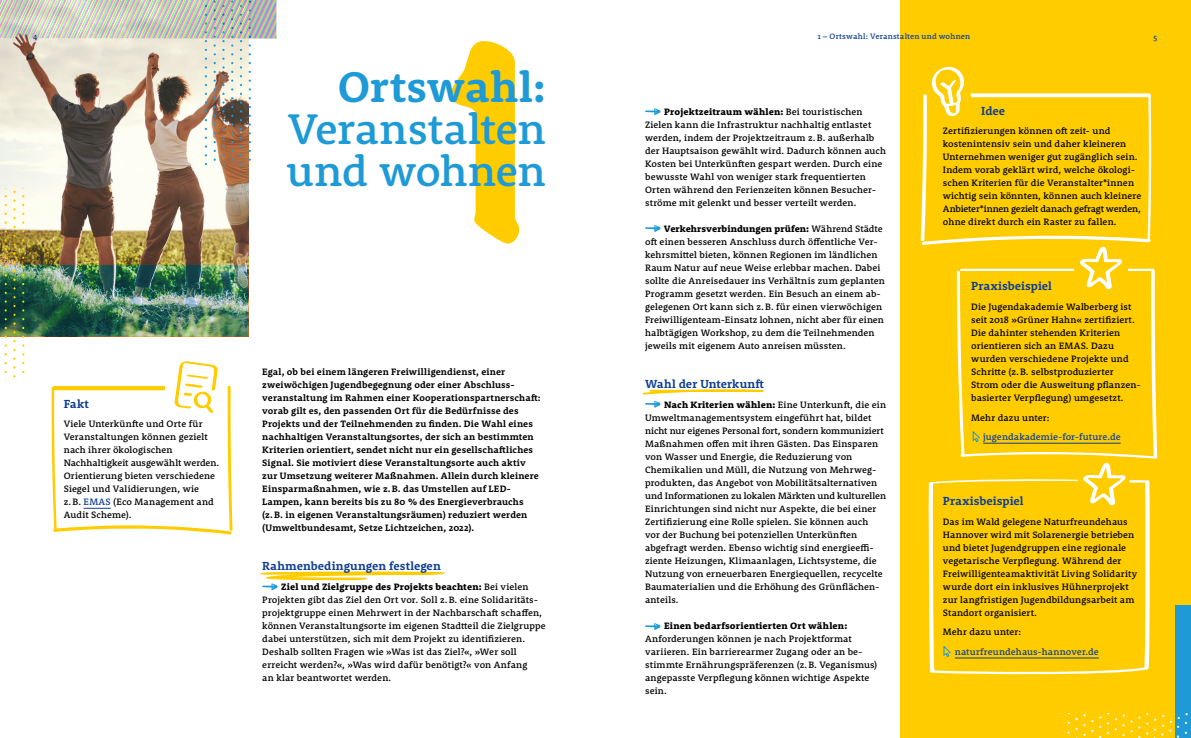
<style>
.page{position:relative;width:1191px;height:738px;background:#fff}
.page>*{position:absolute;margin:0;border:0;box-sizing:border-box;transform-origin:0 0}
.t1{font:expanded 232.4px "Marker Felt";color:#fc0}
.t2{font:500 44px/42px "Rooney";letter-spacing:-.015em;color:#1e9ad6}
.t3{font:700 44px "Rooney";color:#1e9ad6}
.t4{font:700 12px "Rooney";color:#0f3f93}
.t5{font:500 9.5px/13px "Rooney";letter-spacing:.01em;color:#000}
.t6{font:700 9.5px/13px "Rooney";letter-spacing:.01em;color:#000}
.t7{font:500 9.5px "Rooney";letter-spacing:.01em;color:#0f3f93}
.t8{font:800 9.5px "Rooney";letter-spacing:.01em;color:#000}
.t9{font:500 8px "Rooney";letter-spacing:.02em;color:#0f3f93}
.s1{font-weight:800}
.s2{color:#0f3f93}
</style>
<div class="page">
<div style="left:900px;top:0;width:291px;height:737px;background:#fc0"></div>
<div style="left:1175px;top:605px;width:16px;height:132px;background:#1e9ad6"></div>
<img style="left:0;top:39px;width:248px;height:226px">
<svg style="left:1091px;top:713px;width:41px;height:25px"></svg>
<svg style="left:1067px;top:713px;width:18px;height:23px"></svg>
<svg style="left:1146px;top:713px;width:41px;height:24px"></svg>
<img style="left:0;top:0;width:276px;height:39px">
<svg style="left:928px;top:505px;width:222px;height:170px"></svg>
<svg style="left:645px;top:108px;width:15px;height:7px"></svg>
<svg style="left:645px;top:225px;width:15px;height:7px"></svg>
<svg style="left:645px;top:400px;width:15px;height:7px"></svg>
<svg style="left:645px;top:623px;width:15px;height:6px"></svg>
<svg style="left:260px;top:571px;width:185px;height:19px"></svg>
<svg style="left:52px;top:361px;width:180px;height:173px"></svg>
<svg style="left:920px;top:67px;width:237px;height:438px"></svg>
<img style="left:0;top:265px;width:248px;height:71px">
<svg style="left:642px;top:389px;width:122px;height:5px"></svg>
<p class="t9" style="left:818px;top:31px;width:154px">1 – Ortswahl: Veranstalten und wohnen</p>
<p class="t9" style="left:33px;top:31px;width:6px">4</p>
<p class="t9" style="left:1153px;top:31px;width:5px">5</p>
<h1 class="t1" style="left:415px;top:-39px;width:153px">1</h1>
<h2 class="t3" style="left:338px;top:58px;width:209px">Ortswahl:</h2>
<h2 class="t2" style="left:286px;top:107px;width:261px">Veranstalten und wohnen</h2>
<p class="t4" style="left:981px;top:103px;width:26px">Idee</p>
<p class="t5" style="left:943px;top:124px;width:200px">Zertifizierungen können oft zeit- und kostenintensiv sein und daher kleineren Unternehmen weniger gut zugänglich sein.<br>Indem vorab geklärt wird, welche ökologi&shy;schen Kriterien für die Veranstalter*innen wichtig sein könnten, können auch kleinere Anbieter*innen gezielt danach gefragt werden, ohne direkt durch ein Raster zu fallen.</p>
<p class="t5" style="left:645px;top:105px;width:242px;text-indent:19px"><span class="s1">Projektzeitraum wählen:</span> Bei touristischen Zielen kann die Infrastruktur nachhaltig entlastet werden, indem der Projektzeitraum z.B. außerhalb der Hauptsaison gewählt wird. Dadurch können auch Kosten bei Unterkünften gespart werden. Durch eine bewusste Wahl von weniger stark frequentierten Orten während den Ferienzeiten können Besucher&shy;ströme mit gelenkt und besser verteilt werden.</p>
<p class="t5" style="left:645px;top:221px;width:241px;text-indent:19px"><span class="s1">Verkehrsverbindungen prüfen:</span> Während Städte oft einen besseren Anschluss durch öffentliche Ver&shy;kehrsmittel bieten, können Regionen im ländlichen Raum Natur auf neue Weise erlebbar machen. Dabei sollte die Anreisedauer ins Verhältnis zum geplanten Programm gesetzt werden. Ein Besuch an einem ab&shy;gelegenen Ort kann sich z.B. für einen vierwöchigen Freiwilligenteam-Einsatz lohnen, nicht aber für einen halbtägigen Workshop, zu dem die Teilnehmenden jeweils mit eigenem Auto anreisen müssten.</p>
<p class="t4" style="left:645px;top:376px;width:120px">Wahl der Unterkunft</p>
<p class="t5" style="left:645px;top:397px;width:242px;text-indent:19px"><span class="s1">Nach Kriterien wählen:</span> Eine Unterkunft, die ein Umweltmanagementsystem eingeführt hat, bildet nicht nur eigenes Personal fort, sondern kommuniziert Maßnahmen offen mit ihren Gästen. Das Einsparen von Wasser und Energie, die Reduzierung von Chemikalien und Müll, die Nutzung von Mehrweg&shy;produkten, das Angebot von Mobilitätsalternativen und Informationen zu lokalen Märkten und kulturellen Einrichtungen sind nicht nur Aspekte, die bei einer Zertifizierung eine Rolle spielen. Sie können auch<br>vor der Buchung bei potenziellen Unterkünften abgefragt werden. Ebenso wichtig sind energieeffi&shy;ziente Heizungen, Klimaanlagen, Lichtsysteme, die Nutzung von erneuerbaren Energiequellen, recycelte Baumaterialien und die Erhöhung des Grünflächen&shy;anteils.</p>
<p class="t8" style="left:664px;top:619px;width:185px">Einen bedarfsorientierten Ort wählen:</p>
<p class="t5" style="left:645px;top:631px;width:234px">Anforderungen können je nach Projektformat variieren. Ein barrierearmer Zugang oder an be&shy;stimmte Ernährungspräferenzen (z.B. Veganismus) angepasste Verpflegung können wichtige Aspekte sein.</p>
<p class="t4" style="left:971px;top:278px;width:82px">Praxisbeispiel</p>
<p class="t5" style="left:971px;top:300px;width:171px">Die Jugendakademie Walberberg ist seit 2018 »Grüner Hahn« zertifiziert.<br>Die dahinter stehenden Kriterien orientieren sich an EMAS. Dazu wurden verschiedene Projekte und Schritte (z.B. selbstproduzierter Strom oder die Ausweitung pflanzen&shy;basierter Verpflegung) umgesetzt.</p>
<p class="t5" style="left:971px;top:410px;width:80px">Mehr dazu unter:</p>
<p class="t7" style="left:983px;top:430px;width:139px">jugendakademie-for-future.de</p>
<p class="t6" style="left:262px;top:365px;width:280px">Egal, ob bei einem längeren Freiwilligendienst, einer zweiwöchigen Jugendbegegnung oder einer Abschluss&shy;veranstaltung im Rahmen einer Kooperationspartnerschaft: vorab gilt es, den passenden Ort für die Bedürfnisse des Projekts und der Teilnehmenden zu finden. Die Wahl eines nachhaltigen Veranstaltungsortes, der sich an bestimmten Kriterien orientiert, sendet nicht nur ein gesellschaftliches Signal. Sie motiviert diese Veranstaltungsorte auch aktiv zur Umsetzung weiterer Maßnahmen. Allein durch kleinere Einsparmaßnahmen, wie z.B. das Umstellen auf LED-Lampen, kann bereits bis zu 80 % des Energieverbrauchs (z.B. in eigenen Veranstaltungsräumen) reduziert werden (Umweltbundesamt, Setze Lichtzeichen, 2022).</p>
<p class="t4" style="left:262px;top:558px;width:180px">Rahmenbedingungen festlegen</p>
<p class="t5" style="left:262px;top:579px;width:285px;text-indent:19px"><span class="s1">Ziel und Zielgruppe des Projekts beachten:</span> Bei vielen Projekten gibt das Ziel den Ort vor. Soll z.B. eine Solidaritäts&shy;projektgruppe einen Mehrwert in der Nachbarschaft schaffen, können Veranstaltungsorte im eigenen Stadtteil die Zielgruppe dabei unterstützen, sich mit dem Projekt zu identifizieren.<br>Deshalb sollten Fragen wie »Was ist das Ziel?«, »Wer soll erreicht werden?«, »Was wird dafür benötigt?« von Anfang<br>an klar beantwortet werden.</p>
<p class="t4" style="left:64px;top:395px;width:27px">Fakt</p>
<p class="t5" style="left:64px;top:417px;width:157px">Viele Unterkünfte und Orte für<br>Veranstaltungen können gezielt nach ihrer ökologischen<br>Nachhaltigkeit ausgewählt werden.<br>Orientierung bieten verschiedene<br>Siegel und Validierungen, wie<br>z.B. <span class="s2">EMAS</span> (Eco Management and<br>Audit Scheme).</p>
<p class="t4" style="left:943px;top:493px;width:82px">Praxisbeispiel</p>
<p class="t5" style="left:943px;top:514px;width:196px">Das im Wald gelegene Naturfreundehaus Hannover wird mit Solarenergie betrieben und bietet Jugendgruppen eine regionale vegetarische Verpflegung. Während der Freiwilligenteamaktivität Living Solidarity wurde dort ein inklusives Hühnerprojekt zur langfristigen Jugendbildungsarbeit am Standort organisiert.</p>
<p class="t5" style="left:943px;top:625px;width:80px">Mehr dazu unter:</p>
<p class="t7" style="left:954px;top:645px;width:145px">naturfreundehaus-hannover.de</p>
</div>
